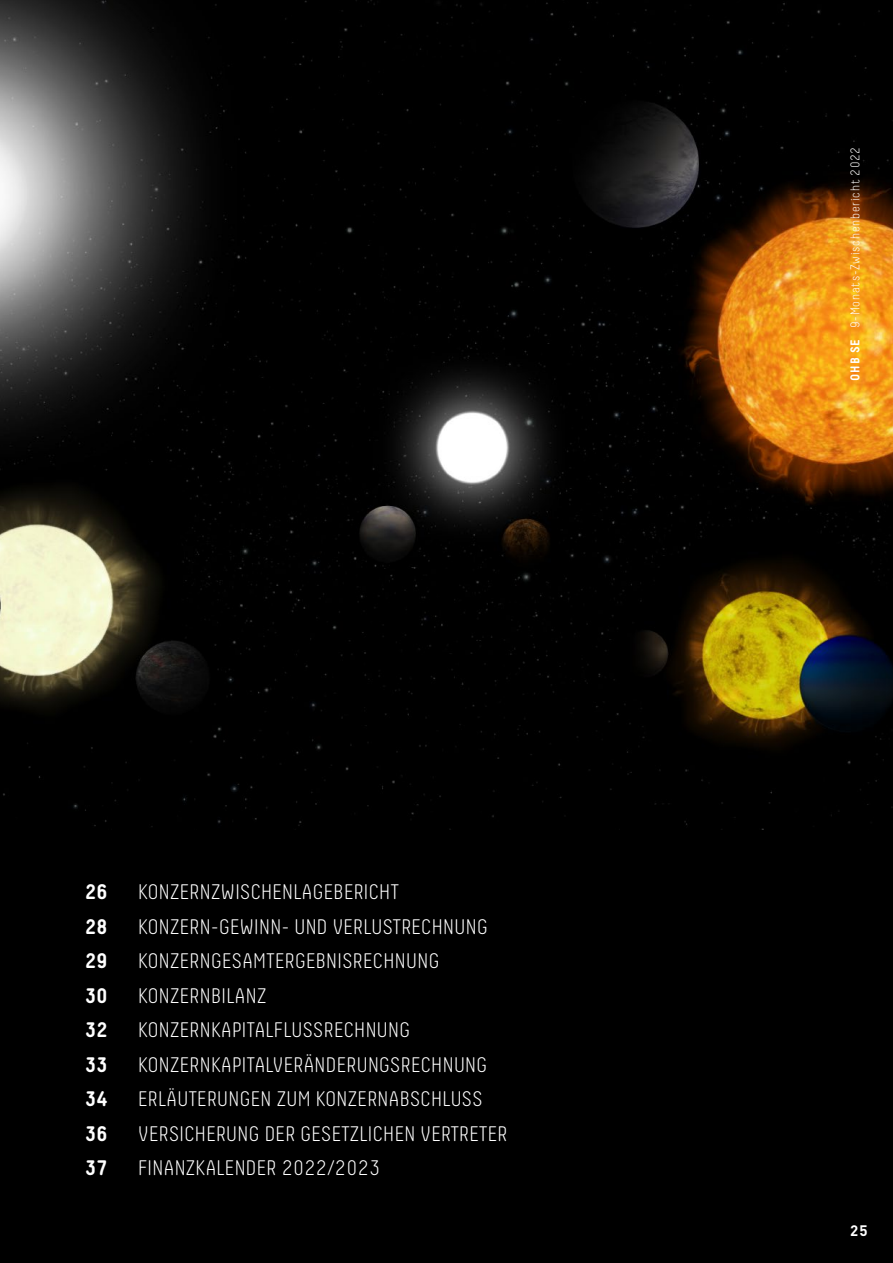
<style>
.page{position:relative;width:893px;height:1263px;background:#fff}
.page>*{position:absolute;margin:0;border:0;box-sizing:border-box;transform-origin:0 0}
.t1{font:300 21px "Decima Round";letter-spacing:.02em;color:#fff}
.t2{font:700 21px "Decima Round A";letter-spacing:.02em;color:#fff}
.t3{font:700 15px "DINOT";color:#fff}
.t4{font:300 12.75px "Decima Round";letter-spacing:.065em;color:#fff}
.s1{font-weight:700}
</style>
<div class="page">
<img style="left:0;top:0;width:893px;height:830px">
<div style="left:0;top:830px;width:893px;height:433px;background:#000"></div>
<p class="t2" style="left:85px;top:879px;width:24px">26</p>
<p class="t1" style="left:138px;top:880px;width:262px">KONZERNZWISCHENLAGEBERICHT</p>
<p class="t2" style="left:85px;top:914px;width:24px">28</p>
<p class="t1" style="left:138px;top:915px;width:351px">KONZERN-GEWINN- UND VERLUSTRECHNUNG</p>
<p class="t2" style="left:85px;top:948px;width:24px">29</p>
<p class="t1" style="left:138px;top:949px;width:303px">KONZERNGESAMTERGEBNISRECHNUNG</p>
<p class="t2" style="left:85px;top:983px;width:24px">30</p>
<p class="t1" style="left:138px;top:984px;width:130px">KONZERNBILANZ</p>
<p class="t2" style="left:85px;top:1017px;width:24px">32</p>
<p class="t1" style="left:138px;top:1018px;width:273px">KONZERNKAPITALFLUSSRECHNUNG</p>
<p class="t2" style="left:85px;top:1052px;width:24px">33</p>
<p class="t1" style="left:138px;top:1053px;width:350px">KONZERNKAPITALVERÄNDERUNGSRECHNUNG</p>
<p class="t2" style="left:85px;top:1086px;width:24px">34</p>
<p class="t1" style="left:138px;top:1087px;width:346px">ERLÄUTERUNGEN ZUM KONZERNABSCHLUSS</p>
<p class="t2" style="left:85px;top:1121px;width:24px">36</p>
<p class="t1" style="left:138px;top:1122px;width:371px">VERSICHERUNG DER GESETZLICHEN VERTRETER</p>
<p class="t2" style="left:85px;top:1155px;width:24px">37</p>
<p class="t1" style="left:138px;top:1156px;width:244px">FINANZKALENDER 2022/2023</p>
<p class="t4" style="left:848px;top:381px;width:235px;rotate:-90deg"><span class="s1">OHB SE</span> 9-Monats-Zwischenbericht 2022</p>
<p class="t3" style="left:850px;top:1221px;width:19px">25</p>
</div>
